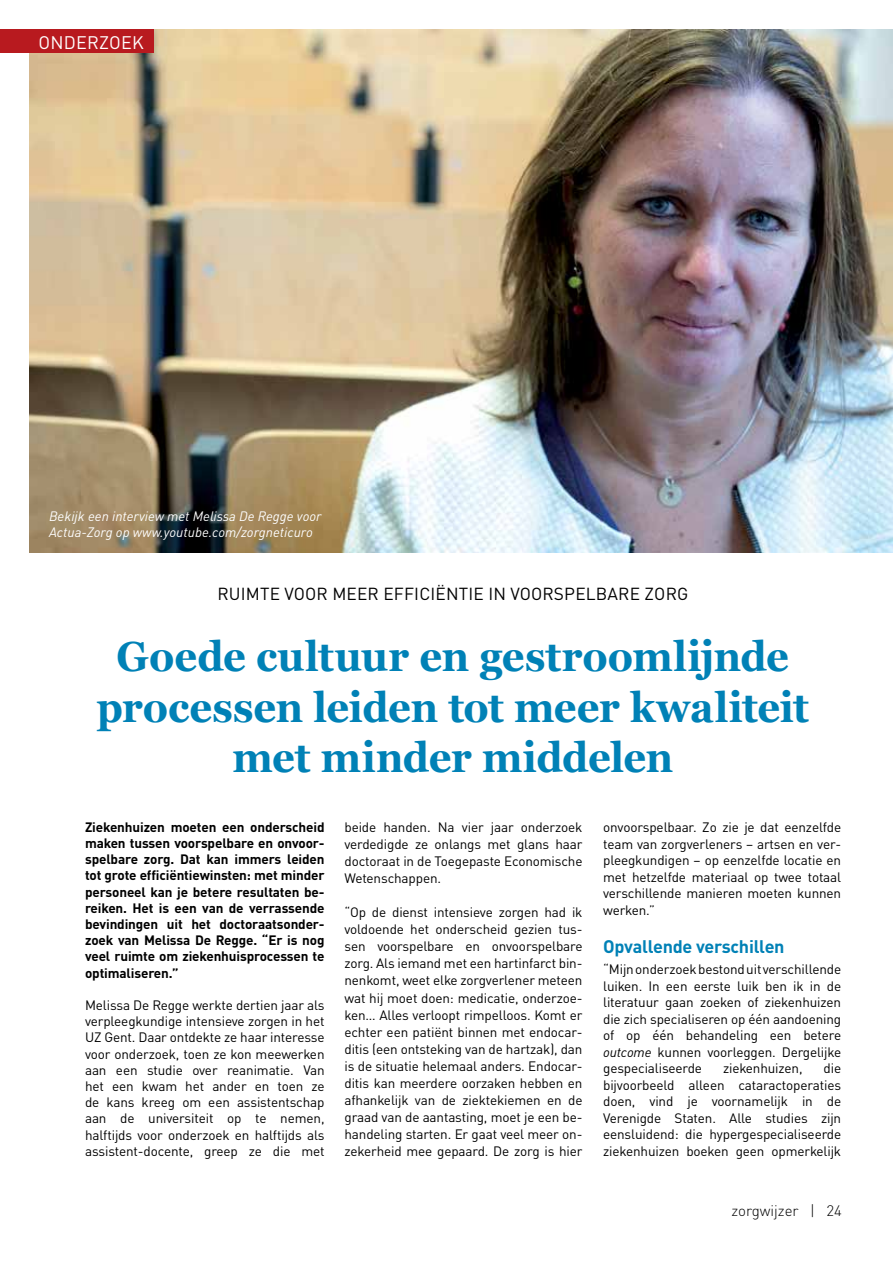
<style>
.page{position:relative;width:893px;height:1263px;background:#fff}
.page>*{position:absolute;margin:0;border:0;box-sizing:border-box;transform-origin:0 0}
.t1{font:700 42px/50.4px "Georgia";letter-spacing:-.01em;color:#0081b6;text-align:center;scale:.95 1}
.t2{font:700 18px "DIN Pro";letter-spacing:-.015em;color:#0081b6}
.t3{font:18px "DIN Pro";color:#fff}
.t4{font:17.25px "DIN Pro";color:#000}
.t5{font:300 15px "DIN";color:#000}
.t6{font:13.5px/17.1px "DIN Pro";letter-spacing:-.01em;color:#000;text-align:justify}
.t7{font:700 13.5px/16.2px "DIN Pro";letter-spacing:-.01em;color:#000;text-align:justify}
.t8{font:italic 13.5px/16.2px "DIN Pro";color:#fff}
.s1{font-style:italic}
</style>
<div class="page">
<img style="left:30px;top:30px;width:863px;height:522px">
<div style="left:0;top:30px;width:153px;height:23px;background:#b81a1f"></div>
<h2 class="t3" style="left:39px;top:28px;width:25px">Onderzoek</h2>
<p class="t8" style="left:49px;top:507px;width:274px">Bekijk een interview met Melissa De Regge voor<br>Actua-Zorg op www.youtube.com/zorgneticuro</p>
<p class="t4" style="left:217px;top:580px;width:23px">Ruimte</p>
<p class="t4" style="left:285px;top:580px;width:12px">voor</p>
<p class="t4" style="left:332px;top:580px;width:12px">meer</p>
<p class="t4" style="left:383px;top:580px;width:10px">effici</p>
<p class="t4" style="left:435px;top:580px;width:21px">ëntie</p>
<p class="t4" style="left:488px;top:580px;width:34px">in voorspelbare</p>
<p class="t4" style="left:644px;top:580px;width:12px">zorg</p>
<h1 class="t1" style="left:97px;top:631px;width:751px">Goede cultuur en gestroomlijnde processen leiden tot meer kwaliteit met minder middelen</h1>
<p class="t7" style="left:85px;top:817px;width:241px">Ziekenhuizen moeten een onderscheid maken tussen voorspelbare en onvoor&shy;spelbare zorg. Dat kan immers leiden tot grote efficiëntiewinsten: met minder personeel kan je betere resultaten be&shy;reiken. Het is een van de verrassende bevindingen uit het doctoraatsonder&shy;zoek van Melissa De Regge. “Er is nog veel ruimte om ziekenhuisprocessen te optimaliseren.”</p>
<p class="t6" style="left:85px;top:996px;width:241px;line-height:16.2px">Melissa De Regge werkte dertien jaar als verpleegkundige intensieve zorgen in het UZ Gent. Daar ontdekte ze haar interesse voor onderzoek, toen ze kon meewerken aan een studie over reanimatie. Van het een kwam het ander en toen ze de kans kreeg om een assistentschap aan de universiteit op te nemen, halftijds voor onderzoek en halftijds als assistent-docente, greep ze die met</p>
<p class="t6" style="left:344px;top:817px;width:240px">beide handen. Na vier jaar onderzoek verdedigde ze onlangs met glans haar doctoraat in de Toegepaste Economische Wetenschappen.</p>
<p class="t6" style="left:344px;top:902px;width:240px">“Op de dienst intensieve zorgen had ik voldoende het onderscheid gezien tus&shy;sen voorspelbare en onvoorspelbare zorg. Als iemand met een hartinfarct bin&shy;nenkomt, weet elke zorgverlener meteen wat hij moet doen: medicatie, onderzoe&shy;ken… Alles verloopt rimpelloos. Komt er echter een patiënt binnen met endocar&shy;ditis (een ontsteking van de hartzak), dan is de situatie helemaal anders. Endocar&shy;ditis kan meerdere oorzaken hebben en afhankelijk van de ziektekiemen en de graad van de aantasting, moet je een be&shy;handeling starten. Er gaat veel meer on&shy;zekerheid mee gepaard. De zorg is hier</p>
<p class="t6" style="left:603px;top:817px;width:240px;line-height:16.5px">onvoorspelbaar. Zo zie je dat eenzelfde team van zorgverleners – artsen en ver&shy;pleegkundigen – op eenzelfde locatie en met hetzelfde materiaal op twee totaal verschillende manieren moeten kunnen werken.”</p>
<h2 class="t2" style="left:603px;top:932px;width:183px">Opvallende verschillen</h2>
<p class="t6" style="left:603px;top:959px;width:240px;line-height:16.5px">“Mijn onderzoek bestond uit verschillende luiken. In een eerste luik ben ik in de literatuur gaan zoeken of ziekenhuizen die zich specialiseren op één aandoening of op één behandeling een betere <span class="s1">outcome</span> kunnen voorleggen. Dergelijke gespecialiseerde</p>
<p class="t6" style="left:603px;top:1059px;width:240px;line-height:16.5px;text-indent:220px">die bijvoorbeeld alleen cataractoperaties doen, vind je voornamelijk in de Verenigde Staten. Alle studies zijn eensluidend: die hypergespecialiseerde ziekenhuizen boeken geen opmerkelijk</p>
<p class="t6" style="left:723px;top:1058px;width:81px">ziekenhuizen,</p>
<p class="t5" style="left:731px;top:1201px;width:112px">zorgwijzer | 24</p>
</div>
